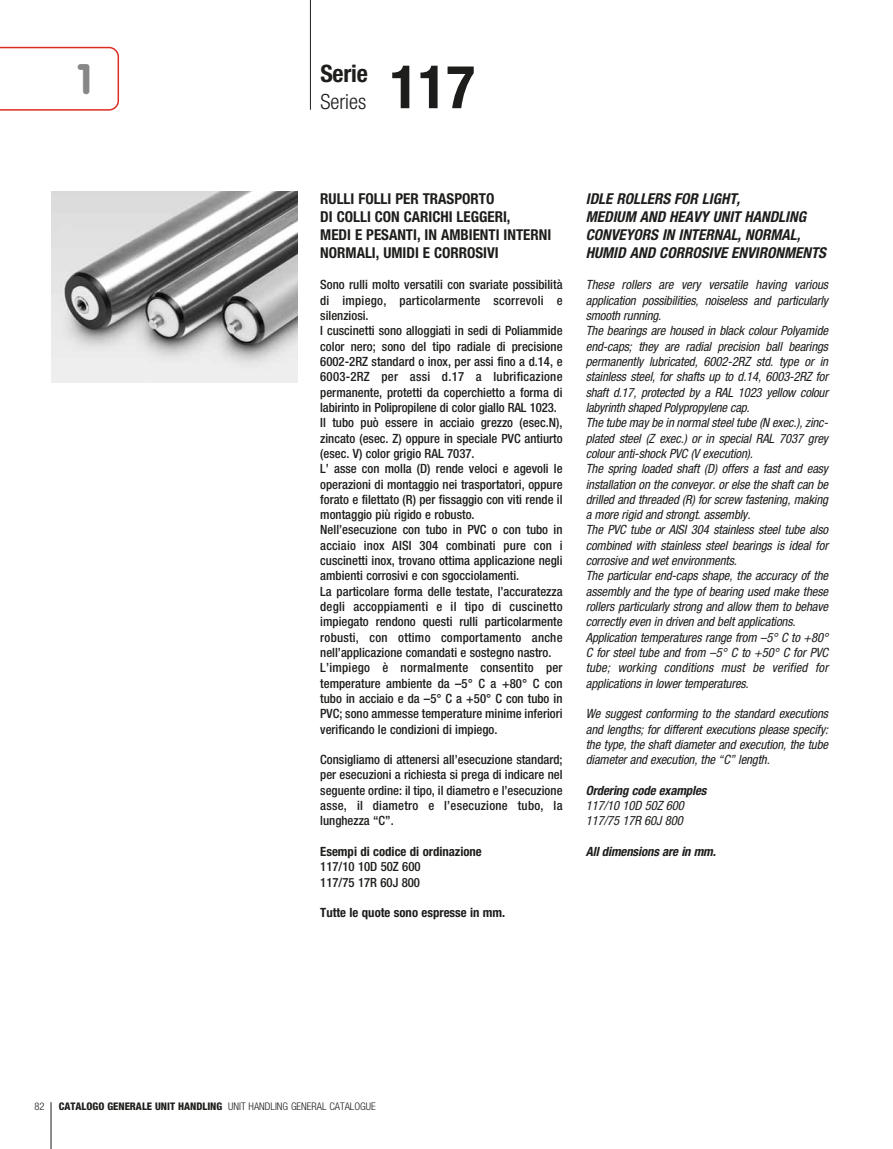
<style>
.page{position:relative;width:893px;height:1149px;background:#fff}
.page>*{position:absolute;margin:0;border:0;box-sizing:border-box;transform-origin:0 0}
.t1{font:700 condensed 60px "Helvetica Neue LTW1 G";color:#1d1d1b}
.t2{font:700 42px "VAG Rounded LT";color:#878787}
.t3{font:700 condensed 24px "Helvetica Neue LTW1 G";letter-spacing:-.01em;color:#1d1d1b}
.t4{font:300 condensed 21px "Helvetica Neue LTW1 G";color:#1d1d1b}
.t5{font:italic 700 condensed 15px/18px "Helvetica Neue LTW1 G";color:#1d1d1b}
.t6{font:700 condensed 15px/18px "Helvetica Neue LTW1 G";color:#1d1d1b}
.t7{font:500 condensed 12.75px/15.3px "Helvetica Neue LTW1 G";color:#1d1d1b}
.t8{font:italic condensed 12.75px/15.3px "Helvetica Neue LTW1 G";letter-spacing:-.01em;color:#1d1d1b}
.t9{font:700 condensed 12.75px "Helvetica Neue LTW1 G";color:#1d1d1b}
.t10{font:italic 700 condensed 12.75px "Helvetica Neue LTW1 G";letter-spacing:-.01em;color:#1d1d1b}
.t11{font:800 condensed 10.5px "Helvetica Neue LTW1 G";color:#1d1d1b}
.t12{font:300 condensed 10.5px "Helvetica Neue LTW1 G";color:#1d1d1b}
.s1{font-weight:300}
</style>
<div class="page">
<hr style="left:310px;top:0;width:1px;height:110px;background:#1d1d1b">
<svg style="left:0;top:47px;width:119px;height:64px"></svg>
<hr style="left:51px;top:1101px;width:1px;height:47px;background:#1d1d1b">
<img style="left:51px;top:191px;width:247px;height:192px">
<h2 class="t2" style="left:77px;top:59px;width:17px">1</h2>
<h3 class="t3" style="left:320px;top:60px;width:49px">Serie</h3>
<h3 class="t4" style="left:320px;top:90px;width:47px">Series</h3>
<h1 class="t1" style="left:390px;top:52px;width:87px">117</h1>
<p class="t6" style="left:320px;top:189px;width:232px">RULLI FOLLI PER TRASPORTO<br>DI COLLI CON CARICHI LEGGERI,<br>MEDI E PESANTI, IN AMBIENTI INTERNI<br>NORMALI, UMIDI E CORROSIVI</p>
<p class="t7" style="left:320px;top:278px;width:244px">Sono rulli molto versatili con svariate possibilità di impiego, particolarmente scorrevoli e silenziosi.<br>I cuscinetti sono alloggiati in sedi di Poliammide color nero; sono del tipo radiale di precisione 6002-2RZ standard o inox, per assi fino a d.14, e 6003-2RZ per assi d.17 a lubrificazione permanente, protetti da coperchietto a forma di labirinto in Polipropilene di color giallo RAL 1023.<br>Il tubo può essere in acciaio grezzo (esec.N), zincato (esec. Z) oppure in speciale PVC antiurto (esec. V) color grigio RAL 7037.<br>L’ asse con molla (D) rende veloci e agevoli le operazioni di montaggio nei trasportatori, oppure forato e filettato (R) per fissaggio con viti rende il montaggio più rigido e robusto.<br>Nell’esecuzione con tubo in PVC o con tubo in acciaio inox AISI 304 combinati pure con i cuscinetti inox, trovano ottima applicazione negli ambienti corrosivi e con sgocciolamenti.<br>La particolare forma delle testate, l’accuratezza degli accoppiamenti e il tipo di cuscinetto impiegato rendono questi rulli particolarmente robusti, con ottimo comportamento anche nell’applicazione comandati e sostegno nastro.<br>L’impiego è normalmente consentito per temperature ambiente da –5° C a +80° C con tubo in acciaio e da –5° C a +50° C con tubo in PVC; sono ammesse temperature minime inferiori verificando le condizioni di impiego.</p>
<p class="t7" style="left:320px;top:753px;width:244px;text-align:justify">Consigliamo di attenersi all’esecuzione standard; per esecuzioni a richiesta si prega di indicare nel seguente ordine: il tipo, il diametro e l’esecuzione asse, il diametro e l’esecuzione tubo, la lunghezza “C”.</p>
<p class="t9" style="left:320px;top:843px;width:163px">Esempi di codice di ordinazione</p>
<p class="t7" style="left:320px;top:860px;width:102px">117/10 10D 50Z 600<br>117/75 17R 60J 800</p>
<p class="t9" style="left:320px;top:905px;width:187px">Tutte le quote sono espresse in mm.</p>
<p class="t5" style="left:586px;top:191px;width:242px">IDLE ROLLERS FOR LIGHT,<br>MEDIUM AND HEAVY UNIT HANDLING<br>CONVEYORS IN INTERNAL, NORMAL,<br>HUMID AND CORROSIVE ENVIRONMENTS</p>
<p class="t8" style="left:586px;top:278px;width:244px">These rollers are very versatile having various application possibilities, noiseless and particularly smooth running.<br>The bearings are housed in black colour Polyamide end-caps; they are radial precision ball bearings permanently lubricated, 6002-2RZ std. type or in stainless steel, for shafts up to d.14, 6003-2RZ for shaft d.17, protected by a RAL 1023 yellow colour labyrinth shaped Polypropylene cap.<br>The tube may be in normal steel tube (N exec.), zinc&shy;plated steel (Z exec.) or in special RAL 7037 grey colour anti-shock PVC (V execution).<br>The spring loaded shaft (D) offers a fast and easy installation on the conveyor. or else the shaft can be drilled and threaded (R) for screw fastening, making a more rigid and strongt. assembly.<br>The PVC tube or AISI 304 stainless steel tube also combined with stainless steel bearings is ideal for corrosive and wet environments.<br>The particular end-caps shape, the accuracy of the assembly and the type of bearing used make these rollers particularly strong and allow them to behave correctly even in driven and belt applications.<br>Application temperatures range from –5° C to +80° C for steel tube and from –5° C to +50° C for PVC tube; working conditions must be verified for applications in lower temperatures.</p>
<p class="t8" style="left:586px;top:707px;width:244px;text-align:justify">We suggest conforming to the standard executions and lengths; for different executions please specify: the type, the shaft diameter and execution, the tube diameter and execution, the “C” length.</p>
<p class="t10" style="left:586px;top:785px;width:122px">Ordering code examples</p>
<p class="t8" style="left:586px;top:798px;width:99px">117/10 10D 50Z 600<br>117/75 17R 60J 800</p>
<p class="t10" style="left:586px;top:846px;width:132px">All dimensions are in mm.</p>
<p class="t12" style="left:35px;top:1099px;width:12px">82</p>
<p class="t11" style="left:59px;top:1099px;width:318px">CATALOGO GENERALE UNIT HANDLING <span class="s1">UNIT HANDLING GENERAL CATALOGUE</span></p>
</div>
